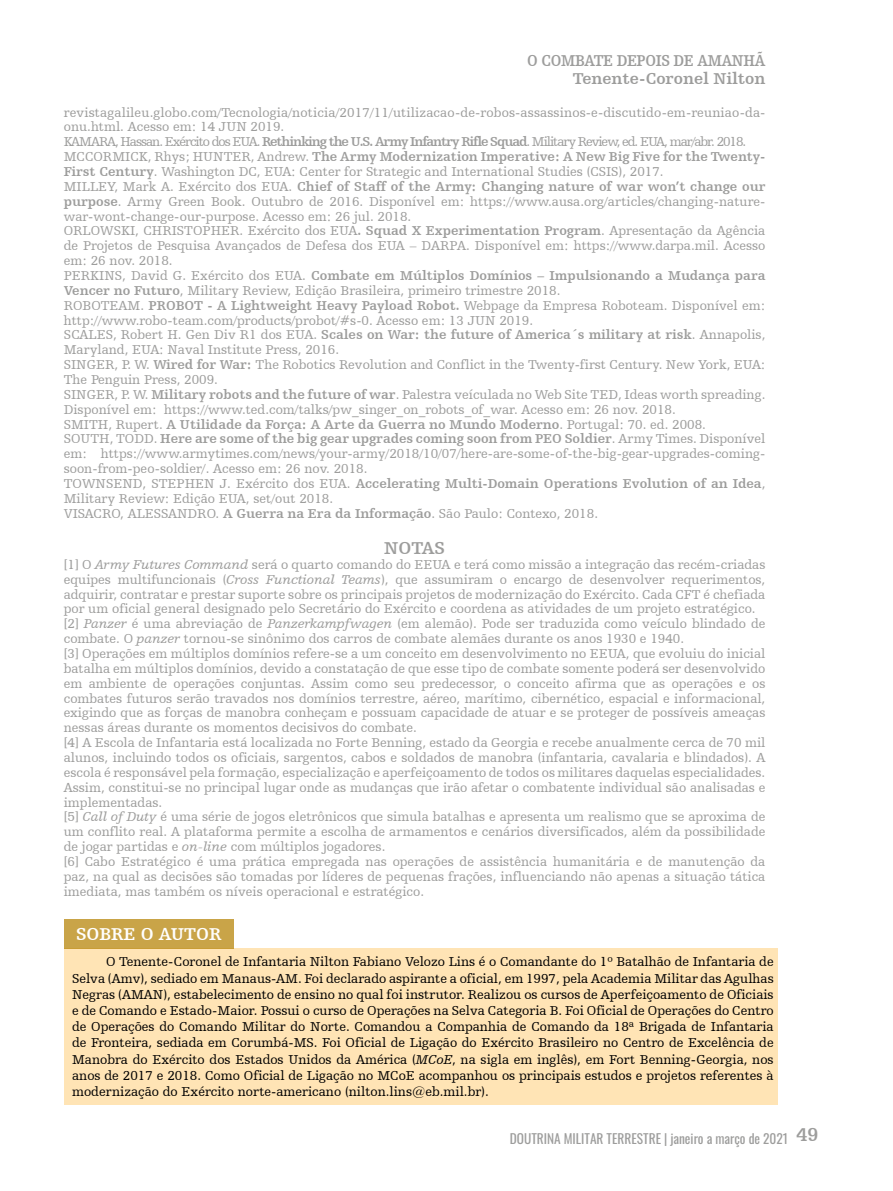
<style>
.page{position:relative;width:893px;height:1191px;background:#fff}
.page>*{position:absolute;margin:0;border:0;box-sizing:border-box;transform-origin:0 0}
.editorial{font:700 18px "Humanist Slabserif 712 BT";color:#fff}
.t1{font:700 18px "Humanist Slabserif 712 BT";letter-spacing:-.01em;color:#9d9d9c}
.editorial-2{font:700 16.5px "Humanist Slabserif 712 BT";letter-spacing:-.02em;color:#9d9d9c;scale:.9 1}
.editorial-3{font:700 16.5px "Humanist Slabserif 712 BT";color:#9d9d9c}
.t2{font:13.5px/14.9px "Humanist Slabserif 712 BT";color:#9d9d9c}
.editorial-4{font:13.5px/16.2px "Humanist Slabserif 712 BT";color:#000;text-align:justify}
.t3{font:13.5px "Humanist Slabserif 712 BT";letter-spacing:-.075em;color:#9d9d9c}
.t4{font:700 13.5px "Humanist Slabserif 712 BT";color:#9d9d9c}
.t5{font:13.35px "Oswald";color:#9d9d9c}
.s1{font-style:inherit}
.s2{font-weight:700}
.s3{font-weight:400}
.s4{font-style:italic}
</style>
<div class="page">
<div style="left:64px;top:948px;width:714px;height:157px;background:#ffe4b5"></div>
<div style="left:64px;top:918px;width:170px;height:30px;background:#c9a448"></div>
<p class="editorial-2" style="left:527px;top:50px;width:266px">O COMBATE DEPOIS DE AMANHÃ</p>
<p class="editorial-3" style="left:573px;top:68px;width:194px">Tenente-Coronel Nilton</p>
<p class="t2" style="left:64px;top:104px;width:703px">revistagalileu.globo.com/Tecnologia/noticia/2017/11/utilizacao-de-robos-assassinos-e-discutido-em-reuniao-da&shy;onu.html. Acesso em: 14 JUN 2019.</p>
<p class="t3" style="left:64px;top:134px;width:684px"><span class="s1">KAMARA,</span> Hassan. Exército dos EUA. <span class="s2">Rethinking the U.S. Army Infantry Rifle Squad</span>. Military Review, ed. EUA, mar/abr. 2018.</p>
<p class="t2" style="left:64px;top:149px;width:703px">MCCORMICK, Rhys; HUNTER, Andrew. <span class="s2">The Army Modernization Imperative: A New Big Five for the Twenty-<br>First Century</span>. Washington DC, EUA: Center for Strategic and International Studies (CSIS), 2017.</p>
<p class="t2" style="left:64px;top:179px;width:703px;text-align:justify"><span class="s1">MILLEY,</span> Mark <span class="s1">A.</span> Exército dos EUA. <span class="s2">Chief of Staff of the Army: Changing nature of war won’t change our purpose</span>. Army Green Book. Outubro de 2016. Disponível em: https://www.ausa.org/articles/changing-nature&shy;war-wont-change-our-purpose. Acesso em: 26 jul. 2018.</p>
<p class="t2" style="left:64px;top:223px;width:703px;text-align:justify"><span class="s1">ORLOWSKI, CHRISTOPHER.</span> Exército dos EUA<span class="s2">. Squad X Experimentation Program</span>. Apresentação da Agência de Projetos de Pesquisa Avançados de Defesa dos EUA – DARPA. Disponível em: https://www.darpa.mil. Acesso em: 26 nov. 2018.</p>
<p class="t2" style="left:64px;top:268px;width:703px"><span class="s1">PERKINS,</span> David G. Exército dos EUA. <span class="s2">Combate em Múltiplos Domínios – Impulsionando a Mudança para<br>Vencer no Futuro</span>, Military Review, Edição Brasileira, primeiro trimestre 2018.</p>
<p class="t2" style="left:64px;top:297px;width:703px">ROBOTEAM. <span class="s2">PROBOT - A Lightweight Heavy Payload Robot.</span> Webpage da Empresa Roboteam. Disponível em: http://www.robo-team.com/products/probot/#s-0. Acesso em: 13 JUN 2019.</p>
<p class="t2" style="left:64px;top:327px;width:703px">SCALES, Robert H. Gen Div R1 dos EUA. <span class="s2">Scales on War: the future of America´s military at risk</span>. Annapolis,<br>Maryland, EUA: Naval Institute Press, 2016.</p>
<p class="t2" style="left:64px;top:357px;width:703px"><span class="s1">SINGER, P. W.</span> <span class="s2">Wired for War:</span> The Robotics Revolution and Conflict in the Twenty-first Century. New York, EUA:<br>The Penguin Press, 2009.</p>
<p class="t2" style="left:64px;top:387px;width:703px"><span class="s1">SINGER, P. W.</span> <span class="s2">Military robots and the future of war</span>. Palestra veículada no Web Site TED, Ideas worth spreading.<br>Disponível em: https://www.ted.com/talks/pw_singer_on_robots_of_war. Acesso em: 26 nov. 2018.</p>
<p class="t4" style="left:64px;top:416px;width:644px"><span class="s3">SMITH, Rupert.</span> A Utilidade da Força: A Arte da Guerra no Mundo Moderno<span class="s3">. Portugal: 70. ed. 2008.</span></p>
<p class="t2" style="left:64px;top:431px;width:703px;text-align:justify">SOUTH, TODD. <span class="s2">Here are some of the big gear upgrades coming soon from PEO Soldier</span>. Army Times. Disponível em: https://www.armytimes.com/news/your-army/2018/10/07/here-are-some-of-the-big-gear-upgrades-coming&shy;soon-from-peo-soldier/. Acesso em: 26 nov. 2018.</p>
<p class="t2" style="left:64px;top:476px;width:703px"><span class="s1">TOWNSEND, STEPHEN J.</span> Exército dos EUA. <span class="s2">Accelerating Multi-Domain Operations Evolution of an Idea</span>,<br>Military Review: Edição EUA, set/out 2018.</p>
<p class="t2" style="left:64px;top:505px;width:536px">VISACRO, ALESSANDRO. <span class="s2">A Guerra na Era da Informação</span>. São Paulo: Contexo, 2018.</p>
<p class="t1" style="left:384px;top:537px;width:62px">NOTAS</p>
<p class="t2" style="left:64px;top:557px;width:703px;text-align:justify">[1] O <span class="s4">Army Futures Command</span> será o quarto comando do EEUA e terá como missão a integração das recém-criadas equipes multifuncionais (<span class="s4">Cross Functional Teams</span>), que assumiram o encargo de desenvolver requerimentos, adquirir, contratar e prestar suporte sobre os principais projetos de modernização do Exército. Cada CFT é chefiada por um oficial general designado pelo Secretário do Exército e coordena as atividades de um projeto estratégico.</p>
<p class="t2" style="left:64px;top:616px;width:703px">[2] <span class="s4">Panzer</span> é uma abreviação de <span class="s4">Panzerkampfwagen</span> (em alemão). Pode ser traduzida como veículo blindado de combate. O <span class="s4">panzer</span> tornou-se sinônimo dos carros de combate alemães durante os anos 1930 e 1940.</p>
<p class="t2" style="left:64px;top:646px;width:703px;text-align:justify">[3] Operações em múltiplos domínios refere-se a um conceito em desenvolvimento no EEUA, que evoluiu do inicial batalha em múltiplos domínios, devido a constatação de que esse tipo de combate somente poderá ser desenvolvido em ambiente de operações conjuntas. Assim como seu predecessor, o conceito afirma que as operações e os combates futuros serão travados nos domínios terrestre, aéreo, marítimo, cibernético, espacial e informacional, exigindo que as forças de manobra conheçam e possuam capacidade de atuar e se proteger de possíveis ameaças nessas áreas durante os momentos decisivos do combate.</p>
<p class="t2" style="left:64px;top:735px;width:703px;text-align:justify">[4] A Escola de Infantaria está localizada no Forte Benning, estado da Georgia e recebe anualmente cerca de 70 mil alunos, incluindo todos os oficiais, sargentos, cabos e soldados de manobra (infantaria, cavalaria e blindados). A escola é responsável pela formação, especialização e aperfeiçoamento de todos os militares daquelas especialidades.<br>Assim, constitui-se no principal lugar onde as mudanças que irão afetar o combatente individual são analisadas e implementadas.</p>
<p class="t2" style="left:64px;top:809px;width:703px;text-align:justify">[5] <span class="s4">Call of Duty</span> é uma série de jogos eletrônicos que simula batalhas e apresenta um realismo que se aproxima de um conflito real. A plataforma permite a escolha de armamentos e cenários diversificados, além da possibilidade de jogar partidas e <span class="s4">on-line</span> com múltiplos jogadores.</p>
<p class="t2" style="left:64px;top:854px;width:703px;text-align:justify">[6] Cabo Estratégico é uma prática empregada nas operações de assistência humanitária e de manutenção da paz, na qual as decisões são tomadas por líderes de pequenas frações, influenciando não apenas a situação tática imediata, mas também os níveis operacional e estratégico.</p>
<p class="editorial" style="left:76px;top:922px;width:147px">SOBRE O AUTOR</p>
<p class="editorial-4" style="left:72px;top:953px;width:703px;text-indent:34px">O Tenente-Coronel de Infantaria Nilton Fabiano Velozo Lins é o Comandante do 1º Batalhão de Infantaria de Selva (Amv), sediado em Manaus-AM. Foi declarado aspirante a oficial, em 1997, pela Academia Militar das Agulhas Negras (AMAN), estabelecimento de ensino no qual foi instrutor. Realizou os cursos de Aperfeiçoamento de Oficiais e de Comando e Estado-Maior. Possui o curso de Operações na Selva Categoria B. Foi Oficial de Operações do Centro de Operações do Comando Militar do Norte. Comandou a Companhia de Comando da 18ª Brigada de Infantaria de Fronteira, sediada em Corumbá-MS. Foi Oficial de Ligação do Exército Brasileiro no Centro de Excelência de Manobra do Exército dos Estados Unidos da América (<span class="s4">MCoE</span>, na sigla em inglês), em Fort Benning-Georgia, nos anos de 2017 e 2018. Como Oficial de Ligação no MCoE acompanhou os principais estudos e projetos referentes à modernização do Exército norte-americano (nilton.lins@eb.mil.br).</p>
<p class="t5" style="left:510px;top:1126px;width:310px">DOUTRINA MILITAR TERRESTRE | janeiro a março de 2021 <sup>49</sup></p>
</div>
